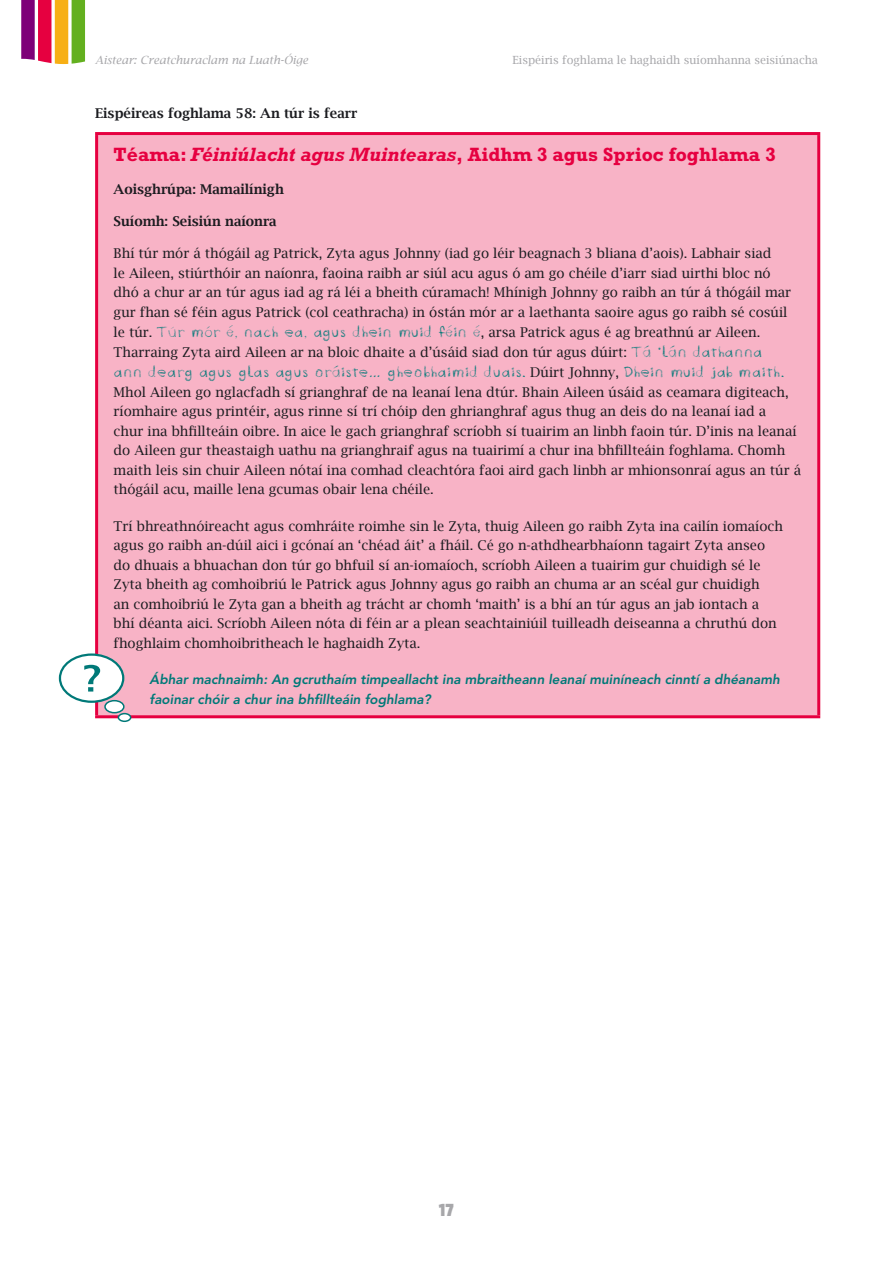
<style>
.page{position:relative;width:893px;height:1263px;background:#fff}
.page>*{position:absolute;margin:0;border:0;box-sizing:border-box;transform-origin:0 0}
.t1{font:700 19.5px "Rockwell";color:#e60040}
.t2{font:18px "The Sans Black Caps";color:#a7a7aa}
.t3{font:15px "Okay Crayon";color:#007978}
.t4{font:13.5px/19.5px "Lucida Bright";color:#1b1c20}
.t5{font:italic 800 13.5px/19.5px "Avenir";color:#007978}
.t6{font:600 13.5px "Lucida Bright";color:#1b1c20}
.t7{font:11.25px "Lucida Bright";color:#a7a7aa}
.t8{font:italic 11.25px "Lucida Bright";color:#a7a7aa}
.s1{font-style:italic}
.s2{font-family:"Okay Crayon";font-size:15px;color:#007978}
.s3{font-family:"Lucida Bright";font-size:13.5px;color:#1b1c20}
</style>
<div class="page">
<svg style="left:21px;top:0;width:64px;height:64px;background:#bf785e"></svg>
<div style="left:97px;top:134px;width:722px;height:583px;background:#f8b3c6"></div>
<hr style="left:95px;top:132px;width:725px;height:3px;background:#e60040">
<hr style="left:95px;top:135px;width:3px;height:580px;background:#e60040">
<hr style="left:817px;top:135px;width:3px;height:580px;background:#e60040">
<hr style="left:95px;top:715px;width:725px;height:3px;background:#e60040">
<div style="left:60px;top:655px;width:63px;height:47px;background:#fff;border-radius:50%"></div>
<div style="left:59px;top:653px;width:65px;height:50px;border:2px solid #007978;border-radius:50%"></div>
<div style="left:105px;top:701px;width:19px;height:12px;background:#fff;border-radius:50%"></div>
<div style="left:104px;top:700px;width:21px;height:13px;border:2px solid #007978;border-radius:50%"></div>
<div style="left:118px;top:714px;width:13px;height:7px;background:#fff;border-radius:50%"></div>
<div style="left:118px;top:713px;width:13px;height:9px;border:2px solid #007978;border-radius:50%"></div>
<svg style="left:84px;top:665px;width:16px;height:26px"></svg>
<p class="t8" style="left:95px;top:53px;width:215px">Aistear: Creatchuraclam na Luath-Óige</p>
<p class="t7" style="left:513px;top:53px;width:307px">Eispéiris foghlama le haghaidh suíomhanna seisiúnacha</p>
<p class="t6" style="left:95px;top:104px;width:264px">Eispéireas foghlama 58: An túr is fearr</p>
<h1 class="t1" style="left:114px;top:143px;width:664px">Téama: <span class="s1">Féiniúlacht agus Muintearas</span>, Aidhm 3 agus Sprioc foghlama 3</h1>
<p class="t6" style="left:114px;top:181px;width:172px">Aoisghrúpa: Mamailínigh</p>
<p class="t6" style="left:114px;top:213px;width:165px">Suíomh: Seisiún naíonra</p>
<p class="t4" style="left:114px;top:243px;width:679px">Bhí túr mór á thógáil ag Patrick, Zyta agus Johnny (iad go léir beagnach 3 bliana d’aois). Labhair siad<br>le Aileen, stiúrthóir an naíonra, faoina raibh ar siúl acu agus ó am go chéile d’iarr siad uirthi bloc nó dhó a chur ar an túr agus iad ag rá léi a bheith cúramach! Mhínigh Johnny go raibh an túr á thógáil mar gur fhan sé féin agus Patrick (col ceathracha) in óstán mór ar a laethanta saoire agus go raibh sé cosúil le túr. <span class="s2">Túr mór é, nach ea, agus dhein muid féin é</span>, arsa Patrick agus é ag breathnú ar Aileen.<br>Tharraing Zyta aird Aileen ar na bloic dhaite a d’úsáid siad don túr agus dúirt: <span class="s2">Tá ‘lán dathanna</span></p>
<p class="t3" style="left:114px;top:363px;width:673px">ann dearg agus glas agus oráiste… gheobhaimid duais. <span class="s3">Dúirt Johnny,</span> Dhein muid jab maith.</p>
<p class="t4" style="left:114px;top:382px;width:689px">Mhol Aileen go nglacfadh sí grianghraf de na leanaí lena dtúr. Bhain Aileen úsáid as ceamara digiteach, ríomhaire agus printéir, agus rinne sí trí chóip den ghrianghraf agus thug an deis do na leanaí iad a<br>chur ina bhfillteáin oibre. In aice le gach grianghraf scríobh sí tuairim an linbh faoin túr. D’inis na leanaí do Aileen gur theastaigh uathu na grianghraif agus na tuairimí a chur ina bhfillteáin foghlama. Chomh maith leis sin chuir Aileen nótaí ina comhad cleachtóra faoi aird gach linbh ar mhionsonraí agus an túr á thógáil acu, maille lena gcumas obair lena chéile.</p>
<p class="t4" style="left:114px;top:516px;width:671px">Trí bhreathnóireacht agus comhráite roimhe sin le Zyta, thuig Aileen go raibh Zyta ina cailín iomaíoch agus go raibh an-dúil aici i gcónaí an ‘chéad áit’ a fháil. Cé go n-athdhearbhaíonn tagairt Zyta anseo do dhuais a bhuachan don túr go bhfuil sí an-iomaíoch, scríobh Aileen a tuairim gur chuidigh sé le Zyta bheith ag comhoibriú le Patrick agus Johnny agus go raibh an chuma ar an scéal gur chuidigh<br>an comhoibriú le Zyta gan a bheith ag trácht ar chomh ‘maith’ is a bhí an túr agus an jab iontach a bhí déanta aici. Scríobh Aileen nóta di féin ar a plean seachtainiúil tuilleadh deiseanna a chruthú don fhoghlaim chomhoibritheach le haghaidh Zyta.</p>
<p class="t5" style="left:150px;top:670px;width:632px">Ábhar machnaimh: An gcruthaím timpeallacht ina mbraitheann leanaí muiníneach cinntí a dhéanamh faoinar chóir a chur ina bhfillteáin foghlama?</p>
<h2 class="t2" style="left:439px;top:1195px;width:17px">17</h2>
</div>
